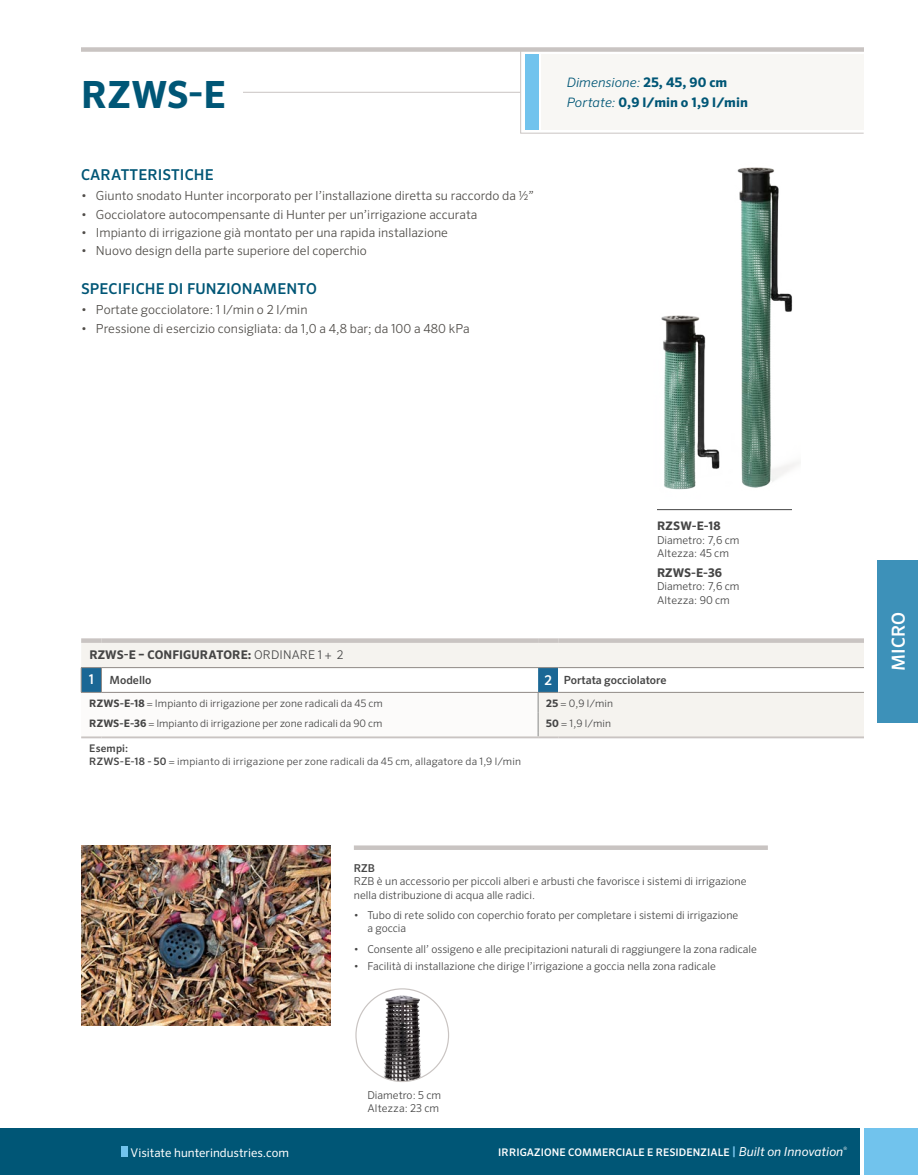
<style>
.page{position:relative;width:918px;height:1175px;background:#fff}
.page>*{position:absolute;margin:0;border:0;box-sizing:border-box;transform-origin:0 0}
.t1{font:700 37.5px "Sero Pro";color:#005676}
.t2{font:500 18px "Sero Pro";letter-spacing:.01em;color:#fff}
.t3{font:500 15px "Sero Pro";letter-spacing:.01em;color:#005676}
.t4{font:700 13.2px "Sero Pro";letter-spacing:.005em;color:#005676}
.t5{font:italic 300 13.05px "Sero Pro";letter-spacing:.005em;color:#005676}
.t6{font:300 12.45px "Sero Pro";color:#504d49}
.t7{font:700 12px "Sero Pro";letter-spacing:.01em;color:#454545}
.t8{font:12px "Sero Pro";color:#fff}
.t9{font:700 11.7px "Sero Pro";letter-spacing:.015em;color:#454545}
.t10{font:500 11.25px "Sero Pro";color:#454545}
.t11{font:300 10.8px/13.5px "Sero Pro";color:#454545}
.t12{font:500 10.8px "Sero Pro";color:#454545}
.t13{font:300 10.65px "Sero Pro";letter-spacing:.02em;color:#454545}
.t14{font:500 10.5px "Sero Pro";letter-spacing:.01em;color:#fff}
.t15{font:500 10.5px "Sero Pro";letter-spacing:.02em;color:#454545}
.t16{font:300 10.35px "Sero Pro";letter-spacing:.01em;color:#454545}
.s1{font-weight:700;font-style:normal;font-size:13.2px}
.s2{font-weight:300;font-style:italic;font-size:13.05px}
.s3{font-size:10.8px}
.s4{font-weight:300}
.s5{font-size:13.5px;color:#fff}
.s6{font-weight:700}
.s7{font-weight:500}
.s8{font-size:12px;color:#7ac6ee}
.s9{font-weight:400;font-style:italic;font-size:12.3px}
</style>
<div class="page">
<div style="left:0;top:1127px;width:860px;height:47px;background:#005676"></div>
<div style="left:864px;top:1127px;width:54px;height:47px;background:#71c3ed"></div>
<div style="left:81px;top:47px;width:783px;height:5px;background:#c9c4c2"></div>
<hr style="left:81px;top:92px;width:439px;height:1px;background:#c9c4c2">
<svg style="left:520px;top:51px;width:344px;height:83px"></svg>
<div style="left:525px;top:54px;width:13px;height:76px;background:#71c3ed"></div>
<div style="left:878px;top:560px;width:40px;height:162px;background:#3d91b9"></div>
<div style="left:122px;top:1146px;width:6px;height:10px;background:#71c3ed"></div>
<div style="left:81px;top:64px;width:162px;height:44px;background:#fff"></div>
<hr style="left:657px;top:509px;width:135px;height:1px;background:#454545">
<img style="left:661px;top:315px;width:59px;height:175px">
<img style="left:737px;top:167px;width:62px;height:321px">
<img style="left:383px;top:995px;width:20px;height:82px">
<div style="left:354px;top:845px;width:414px;height:5px;background:#c9c4c2"></div>
<img style="left:81px;top:845px;width:249px;height:181px">
<div style="left:81px;top:643px;width:783px;height:93px;background:#f5f3ef"></div>
<div style="left:558px;top:667px;width:306px;height:25px;background:#fff"></div>
<div style="left:81px;top:638px;width:20px;height:5px;background:#c9c4c2"></div>
<div style="left:101px;top:638px;width:437px;height:5px;background:#c9c4c2"></div>
<div style="left:538px;top:638px;width:20px;height:5px;background:#c9c4c2"></div>
<div style="left:558px;top:638px;width:306px;height:5px;background:#c9c4c2"></div>
<hr style="left:558px;top:667px;width:306px;height:1px;background:#908a86">
<hr style="left:558px;top:692px;width:306px;height:1px;background:#908a86">
<svg style="left:81px;top:667px;width:477px;height:69px"></svg>
<hr style="left:81px;top:736px;width:20px;height:2px;background:#c9c4c2">
<hr style="left:101px;top:736px;width:437px;height:2px;background:#c9c4c2">
<hr style="left:538px;top:736px;width:20px;height:2px;background:#c9c4c2">
<hr style="left:558px;top:736px;width:306px;height:2px;background:#c9c4c2">
<h1 class="t1" style="left:81px;top:72px;width:146px">RZWS-E</h1>
<h3 class="t3" style="left:81px;top:166px;width:134px">CARATTERISTICHE</h3>
<p class="t6" style="left:81px;top:188px;width:454px">• Giunto snodato Hunter incorporato per l’installazione diretta su raccordo da ½”</p>
<p class="t6" style="left:81px;top:207px;width:398px">• Gocciolatore autocompensante di Hunter per un’irrigazione accurata</p>
<p class="t6" style="left:81px;top:225px;width:369px">• Impianto di irrigazione già montato per una rapida installazione</p>
<p class="t6" style="left:81px;top:243px;width:287px">• Nuovo design della parte superiore del coperchio</p>
<h3 class="t3" style="left:81px;top:280px;width:237px">SPECIFICHE DI FUNZIONAMENTO</h3>
<p class="t6" style="left:81px;top:303px;width:228px">• Portate gocciolatore: 1 l/min o 2 l/min</p>
<p class="t6" style="left:81px;top:321px;width:390px">• Pressione di esercizio consigliata: da 1,0 a 4,8 bar; da 100 a 480 kPa</p>
<p class="t5" style="left:567px;top:75px;width:162px">Dimensione: <span class="s1">25, 45, 90 cm</span></p>
<p class="t4" style="left:567px;top:94px;width:183px"><span class="s2">Portate:</span> 0,9 l/min o 1,9 l/min</p>
<p class="t9" style="left:657px;top:519px;width:65px">RZSW-E-18</p>
<p class="t11" style="left:657px;top:533px;width:84px">Diametro: 7,6 cm</p>
<p class="t13" style="left:657px;top:547px;width:74px">Altezza<span class="s3">: 45 cm</span></p>
<p class="t7" style="left:657px;top:565px;width:66px">RZWS-E-36</p>
<p class="t11" style="left:657px;top:579px;width:84px">Diametro: 7,6 cm</p>
<p class="t13" style="left:657px;top:593px;width:74px">Altezza<span class="s3">: 90 cm</span></p>
<p class="t7" style="left:89px;top:647px;width:256px">RZWS-E – CONFIGURATORE: <span class="s4">ORDINARE 1 + 2</span></p>
<p class="t10" style="left:89px;top:673px;width:64px"><span class="s5">1</span> Modello</p>
<p class="t10" style="left:544px;top:673px;width:124px"><span class="s5">2</span> Portata gocciolatore</p>
<p class="t16" style="left:89px;top:697px;width:295px"><span class="s6">RZWS-E-18</span> = Impianto di irrigazione per zone radicali da 45 cm</p>
<p class="t16" style="left:546px;top:696px;width:68px"><span class="s6">25</span> = 0,9 l/min</p>
<p class="t16" style="left:89px;top:717px;width:295px"><span class="s6">RZWS-E-36</span> = Impianto di irrigazione per zone radicali da 90 cm</p>
<p class="t16" style="left:546px;top:717px;width:66px"><span class="s6">50</span> = 1,9 l/min</p>
<p class="t15" style="left:89px;top:741px;width:40px">Esempi:</p>
<p class="t16" style="left:89px;top:755px;width:433px"><span class="s7">RZWS-E-18 - 50</span> = impianto di irrigazione per zone radicali da 45 cm, allagatore da 1,9 l/min</p>
<p class="t12" style="left:354px;top:861px;width:23px">RZB</p>
<p class="t11" style="left:354px;top:874px;width:394px">RZB è un accessorio per piccoli alberi e arbusti che favorisce i sistemi di irrigazione nella distribuzione di acqua alle radici.</p>
<p class="t11" style="left:367px;top:908px;width:372px;text-indent:-13px">• Tubo di rete solido con coperchio forato per completare i sistemi di irrigazione a goccia</p>
<p class="t11" style="left:354px;top:942px;width:405px">• Consente all’ ossigeno e alle precipitazioni naturali di raggiungere la zona radicale</p>
<p class="t11" style="left:354px;top:959px;width:363px">• Facilità di installazione che dirige l’irrigazione a goccia nella zona radicale</p>
<h2 class="t2" style="left:888px;top:671px;width:61px;rotate:-90deg">MICRO</h2>
<p class="t11" style="left:367px;top:1088px;width:75px">Diametro: 5 cm</p>
<p class="t13" style="left:367px;top:1102px;width:73px">Altezza<span class="s3">: 23 cm</span></p>
<p class="t8" style="left:131px;top:1145px;width:160px">Visitate hunterindustries.com</p>
<p class="t14" style="left:498px;top:1146px;width:350px">IRRIGAZIONE COMMERCIALE E RESIDENZIALE <span class="s8">|</span> <span class="s9">Built on Innovation</span><sup>®</sup></p>
</div>
